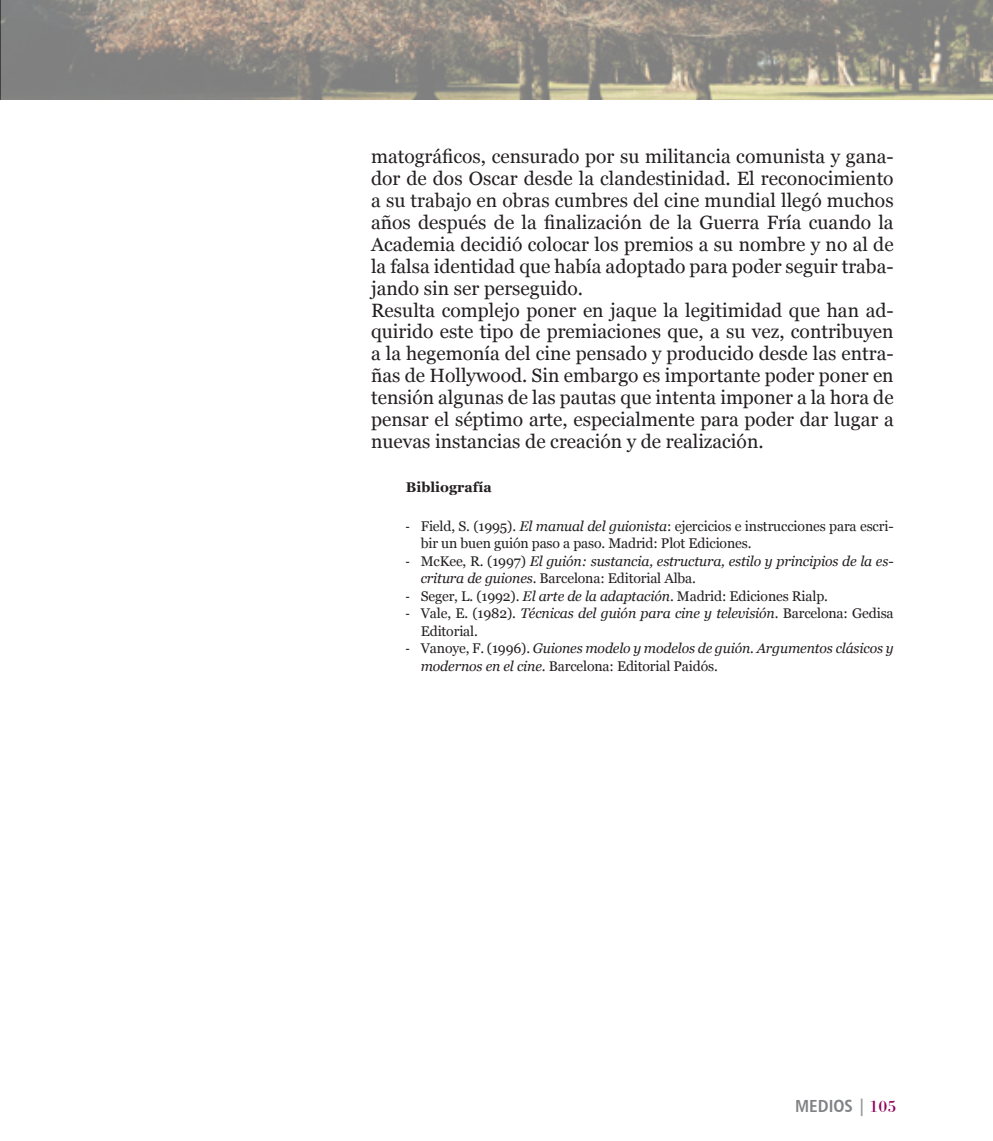
<style>
.page{position:relative;width:993px;height:1141px;background:#fff}
.page>*{position:absolute;margin:0;border:0;box-sizing:border-box;transform-origin:0 0}
.t1{font:19.25px/21.9px "Georgia";color:#231f20;text-align:justify}
.t2{font:17.5px "Humanist 777 BT Bold Condensed B";color:#808285}
.List_Paragraph{font:14px/17.5px "Georgia";letter-spacing:-.01em;color:#231f20}
.List_Paragraph-2{font:italic 14px/17.5px "Georgia";letter-spacing:-.01em;color:#231f20}
.t3{font:700 14px "Georgia";color:#231f20}
.s1{font-family:"Arial Narrow"}
.s2{font-style:italic}
.s3{font-family:"Arial Narrow";font-style:normal}
.s4{font-style:normal}
.s5{font-family:"Bodoni BT";font-weight:700;font-stretch:condensed;color:#939598}
.s6{font-family:"Bodoni BT";color:#8d035d}
</style>
<div class="page">
<img style="left:0;top:0;width:992px;height:99px">
<p class="t1" style="left:371px;top:146px;width:524px">matográficos, censurado por su militancia comunista y gana&shy;dor de dos Oscar desde la clandestinidad. El reconocimiento a su trabajo en obras cumbres del cine mundial llegó muchos años después de la finalización de la Guerra Fría cuando la Academia decidió colocar los premios a su nombre y no al de la falsa identidad que había adoptado para poder seguir traba&shy;jando sin ser perseguido.</p>
<p class="t1" style="left:371px;top:299px;width:524px">Resulta complejo poner en jaque la legitimidad que han ad&shy;quirido este tipo de premiaciones que, a su vez, contribuyen a la hegemonía del cine pensado y producido desde las entra&shy;ñas de Hollywood. Sin embargo es importante poder poner en tensión algunas de las pautas que intenta imponer a la hora de pensar el séptimo arte, especialmente para poder dar lugar a nuevas instancias de creación y de realización.</p>
<p class="t3" style="left:406px;top:478px;width:87px">Bibliografía</p>
<p class="List_Paragraph" style="left:420px;top:518px;width:474px;text-indent:-15px"><span class="s1">-</span> Field, S. (1995). <span class="s2">El manual del guionista</span>: ejercicios e instrucciones para escri&shy;bir un buen guión paso a paso. Madrid: Plot Ediciones.</p>
<p class="List_Paragraph-2" style="left:420px;top:552px;width:474px;text-indent:-15px"><span class="s3">-</span> <span class="s4">McKee, R. (1997)</span> El guión: sustancia, estructura, estilo y principios de la es&shy;critura de guiones<span class="s4">. Barcelona: Editorial Alba.</span></p>
<p class="List_Paragraph" style="left:406px;top:588px;width:423px"><span class="s1">-</span> Seger, L. (1992). <span class="s2">El arte de la adaptación</span>. Madrid: Ediciones Rialp.</p>
<p class="List_Paragraph" style="left:420px;top:605px;width:474px;text-indent:-15px"><span class="s1">-</span> Vale, E. (1982). <span class="s2">Técnicas del guión para cine y televisión</span>. Barcelona: Gedisa<br>Editorial.</p>
<p class="List_Paragraph-2" style="left:420px;top:640px;width:474px;text-indent:-15px"><span class="s3">-</span> <span class="s4">Vanoye, F. (1996).</span> Guiones modelo y modelos de guión. Argumentos clásicos y modernos en el cine<span class="s4">. Barcelona: Editorial Paidós.</span></p>
<p class="t2" style="left:794px;top:1095px;width:103px">MEDIOS <span class="s5">|</span> <span class="s6">105</span></p>
</div>
